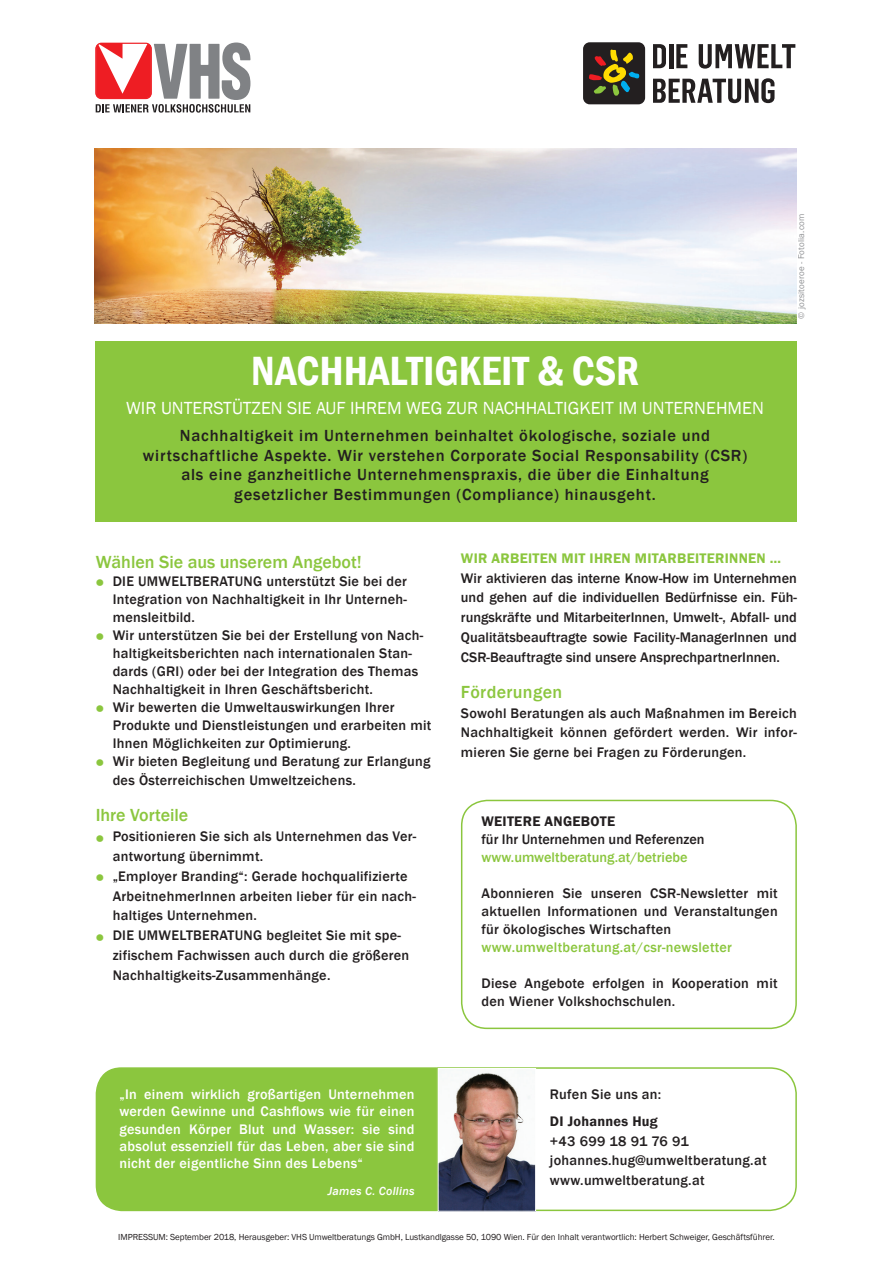
<style>
.page{position:relative;width:893px;height:1263px;background:#fff}
.page>*{position:absolute;margin:0;border:0;box-sizing:border-box;transform-origin:0 0}
.t1{font:600 condensed 42px "Franklin Gothic";color:#fff}
.t2{font:18px "Franklin Gothic";color:#fff}
.t3{font:500 18px "Franklin Gothic";color:#8bc63e}
.t4{font:500 18px "Franklin Gothic";letter-spacing:.02em;color:#8bc63e}
.t5{font:500 16.5px/19.8px "Franklin Gothic";letter-spacing:.05em;color:#231f20;text-align:center}
.t6{font:500 14.25px/19.8px "Franklin Gothic";letter-spacing:.02em;color:#231f20}
.t7{font:500 14.25px/17.1px "Franklin Gothic";letter-spacing:.02em;color:#fff;text-align:justify}
.t8{font:500 14.25px "Franklin Gothic";letter-spacing:.01em;color:#8bc63e}
.t9{font:600 14.25px "Franklin Gothic";letter-spacing:.02em;color:#8bc63e}
.t10{font:500 14.25px "Franklin Gothic";color:#231f20}
.t11{font:600 14.25px "Franklin Gothic";letter-spacing:.02em;color:#231f20}
.t12{font:italic 500 12px "Franklin Gothic";letter-spacing:.02em;color:#fff}
.t13{font:9px "Franklin Gothic";letter-spacing:-.005em;color:#231f20}
.t14{font:9px "Franklin Gothic";letter-spacing:.02em;color:#808285}
.s1{font-family:"Daily News BQ";font-weight:400;font-size:31.5px;color:#8bc63e}
</style>
<div class="page">
<svg style="left:96px;top:43px;width:155px;height:70px"></svg>
<svg style="left:653px;top:44px;width:13px;height:24px"></svg>
<hr style="left:669px;top:44px;width:4px;height:24px;background:#231f20">
<svg style="left:676px;top:44px;width:11px;height:24px"></svg>
<svg style="left:699px;top:44px;width:96px;height:25px"></svg>
<svg style="left:653px;top:78px;width:121px;height:25px"></svg>
<div style="left:583px;top:42px;width:62px;height:62px;background:#231f20;border-radius:7px"></div>
<svg style="left:589px;top:49px;width:50px;height:47px"></svg>
<svg style="left:438px;top:1067px;width:359px;height:145px"></svg>
<div style="left:95px;top:1067px;width:343px;height:145px;background:#8bc63e"></div>
<img style="left:95px;top:149px;width:701px;height:174px">
<div style="left:95px;top:341px;width:701px;height:181px;background:#8bc63e"></div>
<div style="left:461px;top:800px;width:336px;height:229px;border:2px solid #8bc63e;border-radius:26px"></div>
<img style="left:440px;top:1070px;width:94px;height:139px">
<div style="left:438px;top:1068px;width:98px;height:143px;border:1px solid #fff"></div>
<h1 class="t1" style="left:251px;top:343px;width:389px">NACHHALTIGKEIT &amp; CSR</h1>
<p class="t2" style="left:126px;top:397px;width:639px">WIR UNTERSTÜTZEN SIE AUF IHREM WEG ZUR NACHHALTIGKEIT IM UNTERNEHMEN</p>
<p class="t5" style="left:143px;top:426px;width:606px">Nachhaltigkeit im Unternehmen beinhaltet ökologische, soziale und wirtschaftliche Aspekte. Wir verstehen Corporate Social Responsability (CSR) als eine ganzheitliche Unternehmenspraxis, die über die Einhaltung gesetzlicher Bestimmungen (Compliance) hinausgeht.</p>
<p class="t14" style="left:796px;top:319px;width:107px;rotate:-90deg">© jozsitoeroe - Fotolia.com</p>
<p class="t3" style="left:96px;top:550px;width:268px">Wählen Sie aus unserem Angebot!</p>
<p class="t6" style="left:113px;top:572px;width:296px;line-height:18px;text-align:justify;text-indent:-17px"><span class="s1">•</span> DIE UMWELTBERATUNG unterstützt Sie bei der Integration von Nachhaltigkeit in Ihr Unterneh&shy;mensleitbild.</p>
<p class="t6" style="left:113px;top:626px;width:312px;line-height:18px;text-indent:-17px"><span class="s1">•</span> Wir unterstützen Sie bei der Erstellung von Nach&shy;haltigkeitsberichten nach internationalen Stan&shy;dards (GRI) oder bei der Integration des Themas Nachhaltigkeit in Ihren Geschäftsbericht.</p>
<p class="t6" style="left:113px;top:698px;width:320px;line-height:18px;text-indent:-17px"><span class="s1">•</span> Wir bewerten die Umweltauswirkungen Ihrer<br>Produkte und Dienstleistungen und erarbeiten mit<br>Ihnen Möglichkeiten zur Optimierung.</p>
<p class="t6" style="left:113px;top:751px;width:319px;text-indent:-17px"><span class="s1">•</span> Wir bieten Begleitung und Beratung zur Erlangung des Österreichischen Umweltzeichens.</p>
<p class="t3" style="left:96px;top:804px;width:94px">Ihre Vorteile</p>
<p class="t6" style="left:113px;top:827px;width:305px;text-indent:-17px"><span class="s1">•</span> Positionieren Sie sich als Unternehmen das Ver&shy;antwortung übernimmt.</p>
<p class="t6" style="left:113px;top:866px;width:305px;text-indent:-17px"><span class="s1">•</span> „Employer Branding“: Gerade hochqualifizierte<br>ArbeitnehmerInnen arbeiten lieber für ein nach&shy;haltiges Unternehmen.</p>
<p class="t6" style="left:113px;top:926px;width:298px;text-indent:-17px"><span class="s1">•</span> DIE UMWELTBERATUNG begleitet Sie mit spe&shy;zifischem Fachwissen auch durch die größeren<br>Nachhaltigkeits-Zusammenhänge.</p>
<p class="t9" style="left:461px;top:549px;width:322px">WIR ARBEITEN MIT IHREN MITARBEITERINNEN …</p>
<p class="t6" style="left:461px;top:568px;width:337px;text-align:justify">Wir aktivieren das interne Know-How im Unternehmen und gehen auf die individuellen Bedürfnisse ein. Füh&shy;rungskräfte und MitarbeiterInnen, Umwelt-, Abfall- und Qualitätsbeauftragte sowie Facility-ManagerInnen und CSR-Beauftragte sind unsere AnsprechpartnerInnen.</p>
<p class="t4" style="left:461px;top:681px;width:103px">Förderungen</p>
<p class="t6" style="left:461px;top:703px;width:337px;text-align:justify">Sowohl Beratungen als auch Maßnahmen im Bereich Nachhaltigkeit können gefördert werden. Wir infor&shy;mieren Sie gerne bei Fragen zu Förderungen.</p>
<p class="t11" style="left:481px;top:812px;width:135px">WEITERE ANGEBOTE</p>
<p class="t10" style="left:481px;top:830px;width:225px">für Ihr Unternehmen und Referenzen</p>
<p class="t8" style="left:481px;top:848px;width:208px">www.umweltberatung.at/betriebe</p>
<p class="t6" style="left:481px;top:884px;width:298px;line-height:18px;text-align:justify">Abonnieren Sie unseren CSR-Newsletter mit aktuellen Informationen und Veranstaltungen für ökologisches Wirtschaften</p>
<p class="t8" style="left:481px;top:938px;width:252px">www.umweltberatung.at/csr-newsletter</p>
<p class="t6" style="left:481px;top:974px;width:298px;line-height:18px">Diese Angebote erfolgen in Kooperation mit den Wiener Volkshochschulen.</p>
<p class="t7" style="left:119px;top:1086px;width:297px">„In einem wirklich großartigen Unternehmen werden Gewinne und Cashflows wie für einen gesunden Körper Blut und Wasser: sie sind absolut essenziell für das Leben, aber sie sind nicht der eigentliche Sinn des Lebens“</p>
<p class="t12" style="left:328px;top:1183px;width:88px">James C. Collins</p>
<p class="t6" style="left:550px;top:1084px;width:113px">Rufen Sie uns an:</p>
<p class="t11" style="left:550px;top:1112px;width:109px">DI Johannes Hug</p>
<p class="t6" style="left:550px;top:1131px;width:218px">+43 699 18 91 76 91 johannes.hug@umweltberatung.at www.umweltberatung.at</p>
<p class="t13" style="left:118px;top:1231px;width:658px">IMPRESSUM: September 2018, Herausgeber: VHS Umweltberatungs GmbH, Lustkandlgasse 50, 1090 Wien. Für den Inhalt verantwortlich: Herbert Schweiger, Geschäftsführer.</p>
</div>
